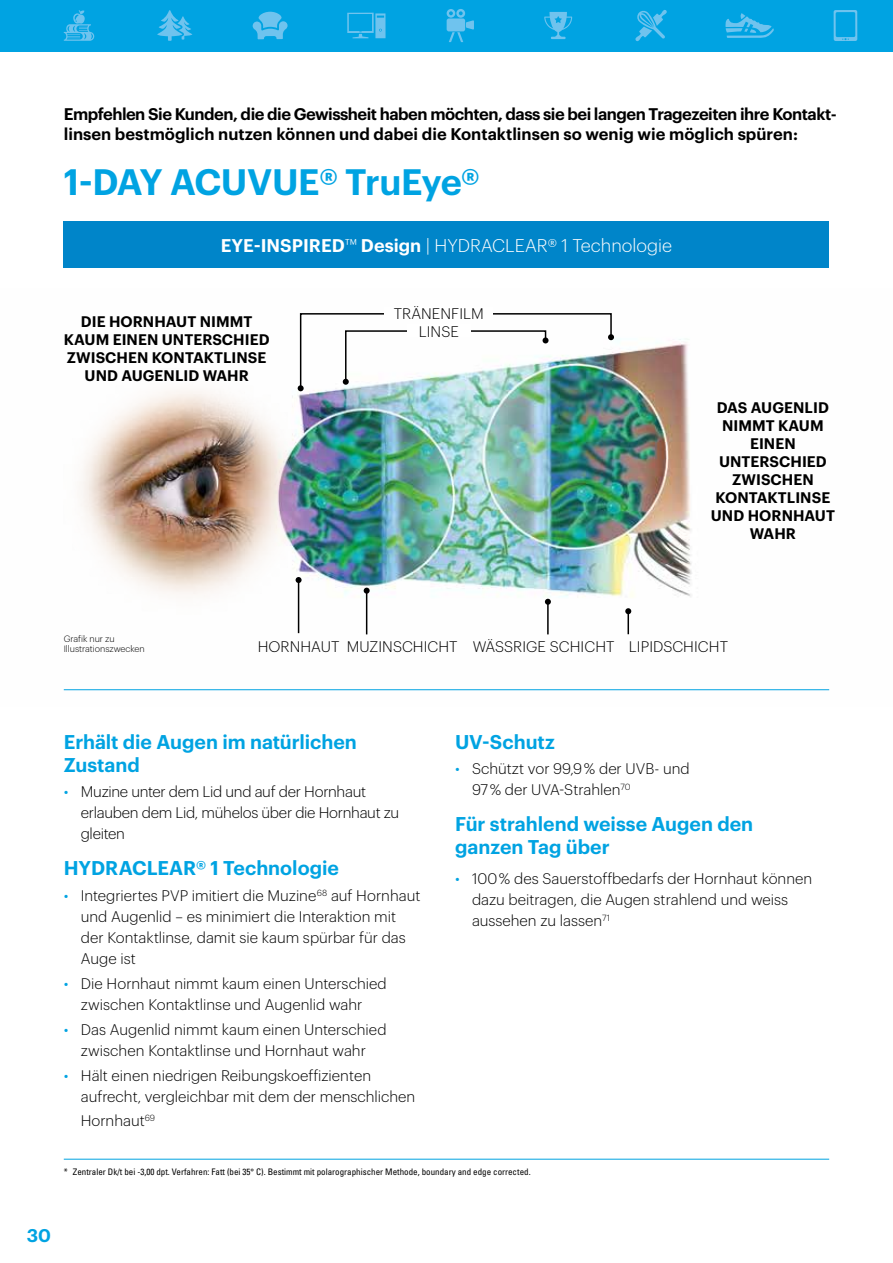
<style>
.page{position:relative;width:893px;height:1263px;background:#fff}
.page>*{position:absolute;margin:0;border:0;box-sizing:border-box;transform-origin:0 0}
.t1{font:600 36px "Graphik";letter-spacing:-.02em;color:#00a3e2}
.t2{font:600 19.5px/23.4px "Graphik";color:#00a3e2}
.t3{font:300 18px "Graphik";color:#fff}
.t4{font:600 18px "Graphik";color:#00a3e2}
.t5{font:600 16.5px/19.8px "Graphik";letter-spacing:-.03em;color:#000}
.t6{font:300 15px/21px "Graphik";color:#000}
.t7{font:600 15px/18px "Graphik";letter-spacing:.005em;color:#000;text-align:center}
.t8{font:300 15px/21px "Graphik";letter-spacing:-.02em;color:#000}
.t9{font:condensed 9px "Univers LT";color:#000}
.t10{font:300 9px/10.8px "Graphik";letter-spacing:-.005em;color:#000}
.s1{font-weight:600}
.s2{color:#00a3e2}
</style>
<div class="page">
<img style="left:63px;top:339px;width:767px;height:352px">
<div style="left:64px;top:221px;width:765px;height:47px;background:#0085c9"></div>
<hr style="left:64px;top:689px;width:765px;height:1px;background:#00a3e2">
<div style="left:0;top:0;width:893px;height:51px;background:#00a3e2"></div>
<svg style="left:253px;top:12px;width:35px;height:27px"></svg>
<svg style="left:157px;top:10px;width:36px;height:31px"></svg>
<svg style="left:64px;top:10px;width:30px;height:31px"></svg>
<svg style="left:347px;top:13px;width:39px;height:25px"></svg>
<svg style="left:447px;top:9px;width:27px;height:33px"></svg>
<svg style="left:544px;top:12px;width:28px;height:27px"></svg>
<svg style="left:635px;top:10px;width:32px;height:31px"></svg>
<svg style="left:725px;top:13px;width:49px;height:25px"></svg>
<svg style="left:834px;top:10px;width:23px;height:31px"></svg>
<img style="left:63px;top:369px;width:245px;height:245px">
<img style="left:298px;top:313px;width:316px;height:78px">
<hr style="left:298px;top:580px;width:1px;height:53px;background:#000">
<svg style="left:296px;top:577px;width:6px;height:6px"></svg>
<div style="left:385px;top:307px;width:108px;height:12px;background:#fff"></div>
<div style="left:407px;top:325px;width:63px;height:12px;background:#fff"></div>
<hr style="left:366px;top:591px;width:1px;height:43px;background:#000">
<svg style="left:364px;top:588px;width:6px;height:6px"></svg>
<hr style="left:547px;top:602px;width:2px;height:32px;background:#000">
<svg style="left:545px;top:599px;width:6px;height:6px"></svg>
<hr style="left:627px;top:611px;width:2px;height:23px;background:#000">
<svg style="left:625px;top:608px;width:6px;height:6px"></svg>
<hr style="left:64px;top:1159px;width:765px;height:1px;background:#00a3e2">
<p class="t5" style="left:64px;top:103px;width:774px">Empfehlen Sie Kunden, die die Gewissheit haben möchten, dass sie bei langen Tragezeiten ihre Kontakt&shy;linsen bestmöglich nutzen können und dabei die Kontaktlinsen so wenig wie möglich spüren:</p>
<h1 class="t1" style="left:64px;top:155px;width:417px">1-DAY ACUVUE® TruEye®</h1>
<p class="t3" style="left:221px;top:232px;width:453px"><span class="s1">EYE-INSPIRED</span>™ <span class="s1">Design</span> | HYDRACLEAR® 1 Technologie</p>
<p class="t7" style="left:64px;top:311px;width:207px">DIE HORNHAUT NIMMT<br>KAUM EINEN UNTERSCHIED<br>ZWISCHEN KONTAKTLINSE<br>UND AUGENLID WAHR</p>
<p class="t6" style="left:394px;top:304px;width:92px;line-height:17.7px;text-align:center">TRÄNENFILM<br>LINSE</p>
<p class="t7" style="left:711px;top:397px;width:126px">DAS AUGENLID<br>NIMMT KAUM<br>EINEN<br>UNTERSCHIED<br>ZWISCHEN<br>KONTAKTLINSE<br>UND HORNHAUT<br>WAHR</p>
<p class="t10" style="left:64px;top:632px;width:83px">Grafik nur zu<br>Illustrationszwecken</p>
<p class="t6" style="left:258px;top:635px;width:472px">HORNHAUT MUZINSCHICHT WÄSSRIGE SCHICHT LIPIDSCHICHT</p>
<h2 class="t2" style="left:64px;top:728px;width:295px">Erhält die Augen im natürlichen<br>Zustand</h2>
<p class="t8" style="left:81px;top:780px;width:320px;text-indent:-17px"><span class="s2">•</span> Muzine unter dem Lid und auf der Hornhaut erlauben dem Lid, mühelos über die Hornhaut zu gleiten</p>
<h2 class="t2" style="left:64px;top:855px;width:277px">HYDRACLEAR® 1 Technologie</h2>
<p class="t6" style="left:81px;top:883px;width:341px;text-indent:-17px"><span class="s2">•</span> Integriertes PVP imitiert die Muzine<sup>68</sup> auf Hornhaut und Augenlid – es minimiert die Interaktion mit der Kontaktlinse, damit sie kaum spürbar für das Auge ist</p>
<p class="t6" style="left:64px;top:972px;width:325px;text-align:center"><span class="s2">•</span> Die Hornhaut nimmt kaum einen Unterschied zwischen Kontaktlinse und Augenlid wahr</p>
<p class="t6" style="left:64px;top:1018px;width:324px;text-align:center"><span class="s2">•</span> Das Augenlid nimmt kaum einen Unterschied zwischen Kontaktlinse und Hornhaut wahr</p>
<p class="t6" style="left:81px;top:1064px;width:336px;text-indent:-17px"><span class="s2">•</span> Hält einen niedrigen Reibungskoeffizienten aufrecht, vergleichbar mit dem der menschlichen</p>
<p class="t6" style="left:81px;top:1109px;width:76px">Hornhaut<sup>69</sup></p>
<h2 class="t2" style="left:455px;top:728px;width:101px">UV-Schutz</h2>
<p class="t6" style="left:472px;top:757px;width:219px;text-indent:-17px"><span class="s2">•</span> Schützt vor 99,9 % der UVB- und<br>97 % der UVA-Strahlen<sup>70</sup></p>
<h2 class="t2" style="left:455px;top:810px;width:300px">Für strahlend weisse Augen den ganzen Tag über</h2>
<p class="t6" style="left:472px;top:867px;width:342px;text-indent:-17px"><span class="s2">•</span> 100 % des Sauerstoffbedarfs der Hornhaut können dazu beitragen, die Augen strahlend und weiss aussehen zu lassen<sup>71</sup></p>
<p class="t9" style="left:64px;top:1166px;width:468px">* Zentraler Dk/t bei -3,00 dpt. Verfahren: Fatt (bei 35° C). Bestimmt mit polarographischer Methode, boundary and edge corrected.</p>
<p class="t4" style="left:27px;top:1221px;width:26px">30</p>
</div>
